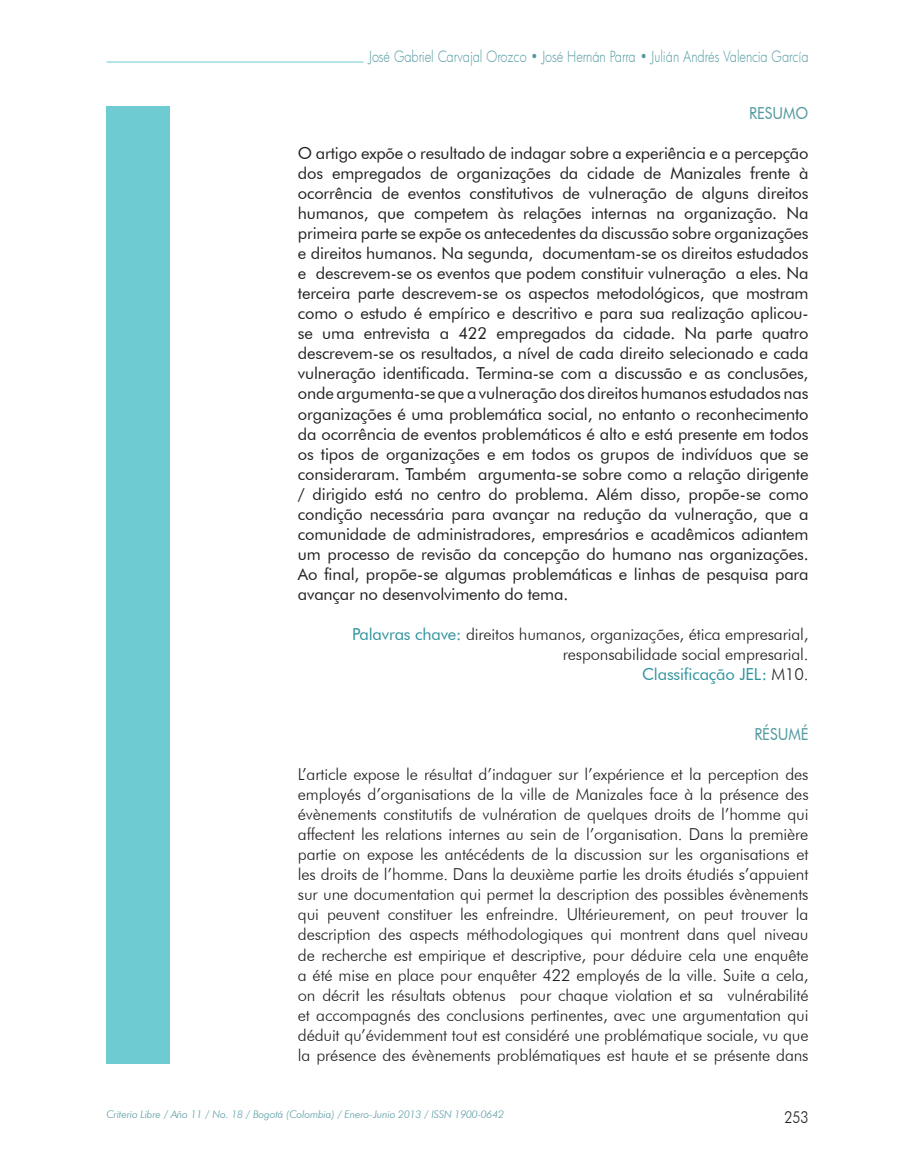
<style>
.page{position:relative;width:915px;height:1170px;background:#fff}
.page>*{position:absolute;margin:0;border:0;box-sizing:border-box;transform-origin:0 0}
.t1{font:16.5px/20.1px "Futura BT";letter-spacing:-.01em;color:#231f20;text-align:justify}
.t2{font:300 16.5px/20.1px "Futura BT";letter-spacing:-.01em;color:#231f20;text-align:right}
.t3{font:16.5px "Futura BT";color:#5299a0;scale:.9 1}
.t4{font:300 16.5px "Futura BT";letter-spacing:-.01em;color:#231f20;scale:.85 1}
.t5{font:300 15px "Futura";color:#5299a0;scale:.85 1}
.t6{font:italic 300 10.5px "Futura BT";letter-spacing:-.01em;color:#5299a0}
.s1{font-weight:400;color:#2f939d}
</style>
<div class="page">
<div style="left:106px;top:106px;width:64px;height:957px;background:#6fcbd2"></div>
<hr style="left:106px;top:62px;width:257px;height:1px;background:#6fcbd2">
<p class="t5" style="left:369px;top:46px;width:518px">José Gabriel Carvajal Orozco • José Hernán Parra • Julián Andrés Valencia García</p>
<p class="t3" style="left:748px;top:103px;width:67px">RESUMO</p>
<p class="t1" style="left:298px;top:143px;width:512px">O artigo expõe o resultado de indagar sobre a experiência e a percepção dos empregados de organizações da cidade de Manizales frente à ocorrência de eventos constitutivos de vulneração de alguns direitos humanos, que competem às relações internas na organização. Na primeira parte se expõe os antecedentes da discussão sobre organizações e direitos humanos. Na segunda, documentam-se os direitos estudados e descrevem-se os eventos que podem constituir vulneração a eles. Na terceira parte descrevem-se os aspectos metodológicos, que mostram como o estudo é empírico e descritivo e para sua realização aplicou&shy;se uma entrevista a 422 empregados da cidade. Na parte quatro descrevem-se os resultados, a nível de cada direito selecionado e cada vulneração identificada. Termina-se com a discussão e as conclusões, onde argumenta-se que a vulneração dos direitos humanos estudados nas organizações é uma problemática social, no entanto o reconhecimento da ocorrência de eventos problemáticos é alto e está presente em todos os tipos de organizações e em todos os grupos de indivíduos que se consideraram. Também argumenta-se sobre como a relação dirigente / dirigido está no centro do problema. Além disso, propõe-se como condição necessária para avançar na redução da vulneração, que a comunidade de administradores, empresários e acadêmicos adiantem um processo de revisão da concepção do humano nas organizações.<br>Ao final, propõe-se algumas problemáticas e linhas de pesquisa para avançar no desenvolvimento do tema.</p>
<p class="t2" style="left:352px;top:624px;width:457px"><span class="s1">Palavras chave:</span> direitos humanos, organizações, ética empresarial, responsabilidade social empresarial.<br><span class="s1">Classificação JEL:</span> M10.</p>
<p class="t3" style="left:754px;top:724px;width:62px">RÉSUMÉ</p>
<p class="t2" style="left:298px;top:764px;width:512px;text-align:justify">L’article expose le résultat d’indaguer sur l’expérience et la perception des employés d’organisations de la ville de Manizales face à la présence des évènements constitutifs de vulnération de quelques droits de l’homme qui affectent les relations internes au sein de l’organisation. Dans la première partie on expose les antécédents de la discussion sur les organisations et les droits de l’homme. Dans la deuxième partie les droits étudiés s’appuient sur une documentation qui permet la description des possibles évènements qui peuvent constituer les enfreindre. Ultérieurement, on peut trouver la description des aspects méthodologiques qui montrent dans quel niveau de recherche est empirique et descriptive, pour déduire cela une enquête a été mise en place pour enquêter 422 employés de la ville. Suite a cela, on décrit les résultats obtenus pour chaque violation et sa vulnérabilité et accompagnés des conclusions pertinentes, avec une argumentation qui déduit qu’évidemment tout est considéré une problématique sociale, vu que la présence des évènements problématiques est haute et se présente dans</p>
<p class="t6" style="left:106px;top:1108px;width:399px">Criterio Libre / Año 11 / No. 18 / Bogotá (Colombia) / Enero-Junio 2013 / ISSN 1900-0642</p>
<p class="t4" style="left:784px;top:1106px;width:30px">253</p>
</div>
